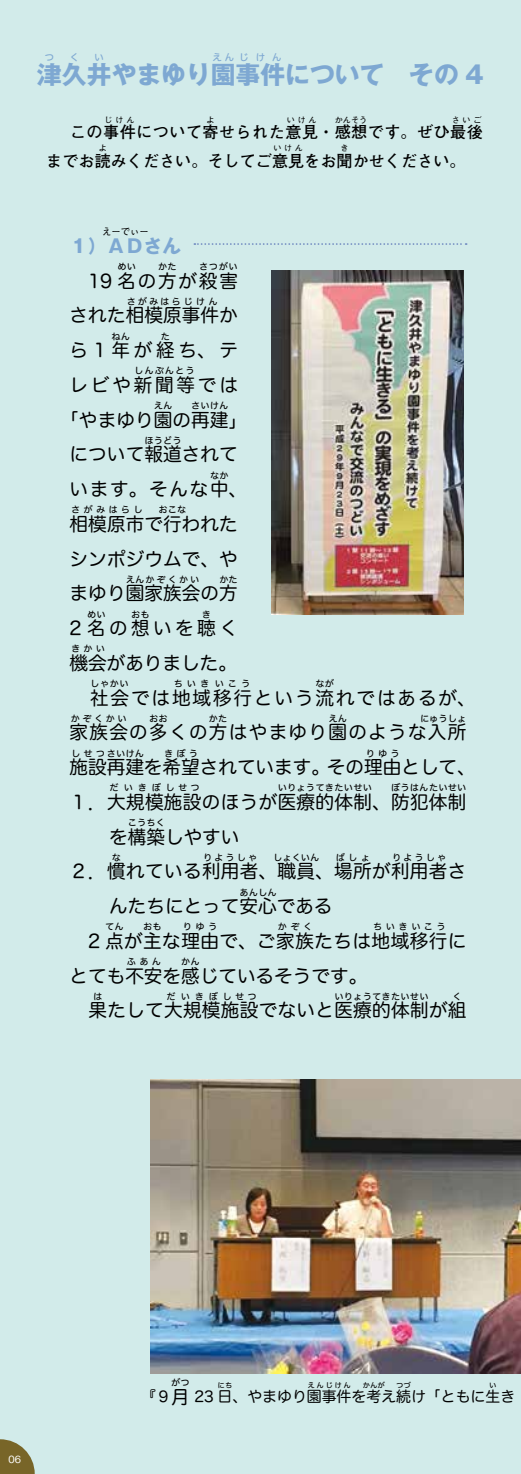
<style>
.page{position:relative;width:521px;height:1474px;background:#fff}
.page>*{position:absolute;margin:0;border:0;box-sizing:border-box;transform-origin:0 0}
.t1{font:700 24.85px "Gothic MB101 Pro";color:#7ea8d2}
.t2{font:18.55px/34.6px "Hira Maru Pro W4";letter-spacing:.015em;color:#000}
.t3{font:18.55px "Hira Maru Pro W4";letter-spacing:.07em;color:#000}
.t4{font:18.55px "Hira Maru Pro W4";letter-spacing:.1em;color:#000}
.t5{font:18.55px "Hira Maru Pro W4";letter-spacing:.095em;color:#000}
.t6{font:18.55px "Hira Maru Pro W4";letter-spacing:.15em;color:#000}
.t7{font:18.55px "Hira Maru Pro W4";letter-spacing:.185em;color:#000}
.t8{font:700 18.55px "Gothic MB101 Pro";color:#7ea8d2}
.t9{font:700 16.1px "Futo Go B101 Pro";color:#000}
.t10{font:700 16.1px "Futo Go B101 Pro";letter-spacing:.03em;color:#000}
.t11{font:14.88px "Hira Maru Pro W4";color:#000}
.t12{font:9.97px "Hira Maru Pro W4";color:#7ea8d2}
.t13{font:500 9.97px "Gothic BBB Pro";color:#fff}
.t14{font:9.28px "Hira Maru Pro W4";letter-spacing:.05em;color:#000}
.t15{font:9.28px "Hira Maru Pro W4";letter-spacing:.01em;color:#000}
.t16{font:9.28px "Hira Maru Pro W4";letter-spacing:.205em;color:#000}
.t17{font:9.28px "Hira Maru Pro W4";letter-spacing:.085em;color:#000}
.t18{font:700 9.28px "Gothic MB101 Pro";color:#000}
.t19{font:700 8.05px "Futo Go B101 Pro";letter-spacing:.35em;color:#000}
.t20{font:7.52px "Hira Maru Pro W4";letter-spacing:.1em;color:#000}
.s1{font-size:18.55px}
</style>
<div class="page">
<div style="left:0;top:0;width:521px;height:1473px;background:#d2ebea"></div>
<img style="left:150px;top:1079px;width:371px;height:294px">
<img style="left:272px;top:271px;width:191px;height:343px">
<svg style="left:194px;top:243px;width:273px;height:2px"></svg>
<svg style="left:0;top:1439px;width:35px;height:34px"></svg>
<p class="t12" style="left:45px;top:49px;width:11px">つ</p>
<p class="t12" style="left:69px;top:49px;width:11px">く</p>
<p class="t12" style="left:94px;top:49px;width:11px">い</p>
<p class="t12" style="left:212px;top:49px;width:24px">えん</p>
<p class="t12" style="left:239px;top:49px;width:44px">じけん</p>
<h1 class="t1" style="left:37px;top:54px;width:448px">津久井やまゆり園事件について　その 4</h1>
<p class="t19" style="left:105px;top:114px;width:31px">じけん</p>
<p class="t19" style="left:207px;top:114px;width:10px">よ</p>
<p class="t19" style="left:287px;top:114px;width:31px">いけん</p>
<p class="t19" style="left:335px;top:114px;width:34px">かんそう</p>
<p class="t19" style="left:452px;top:114px;width:31px">さいご</p>
<p class="t9" style="left:46px;top:148px;width:421px">までお読みください。そしてご意見をお聞かせください。</p>
<p class="t10" style="left:70px;top:119px;width:414px">この事件について寄せられた意見・感想です。ぜひ最後</p>
<p class="t19" style="left:99px;top:142px;width:10px">よ</p>
<p class="t19" style="left:273px;top:142px;width:31px">いけん</p>
<p class="t19" style="left:341px;top:142px;width:10px">き</p>
<p class="t18" style="left:102px;top:224px;width:48px">えーでぃー</p>
<p class="t5" style="left:70px;top:265px;width:170px">　19 名の方が殺害</p>
<p class="t8" style="left:70px;top:230px;width:113px">１）ＡＤさん</p>
<p class="t14" style="left:118px;top:259px;width:20px">めい</p>
<p class="t14" style="left:158px;top:259px;width:20px">かた</p>
<p class="t14" style="left:199px;top:259px;width:40px">さつがい</p>
<p class="t2" style="left:70px;top:297px;width:170px">された相模原事件か</p>
<p class="t16" style="left:127px;top:293px;width:92px">さがみはらじけん</p>
<p class="t2" style="left:70px;top:332px;width:170px">ら1年が経ち、テ</p>
<p class="t14" style="left:111px;top:328px;width:20px">ねん</p>
<p class="t14" style="left:161px;top:328px;width:11px">た</p>
<p class="t6" style="left:70px;top:369px;width:170px">レビや新聞等では</p>
<p class="t14" style="left:134px;top:363px;width:62px">しんぶんとう</p>
<p class="t2" style="left:60px;top:401px;width:188px">「やまゆり園の再建」</p>
<p class="t14" style="left:154px;top:397px;width:20px">えん</p>
<p class="t14" style="left:191px;top:397px;width:39px">さいけん</p>
<p class="t2" style="left:70px;top:436px;width:170px">について報道されて</p>
<p class="t14" style="left:144px;top:432px;width:39px">ほうどう</p>
<p class="t2" style="left:70px;top:470px;width:179px">います。そんな中、</p>
<p class="t14" style="left:210px;top:467px;width:20px">なか</p>
<p class="t2" style="left:70px;top:505px;width:170px">相模原市で行われた</p>
<p class="t14" style="left:71px;top:502px;width:73px">さがみはらし</p>
<p class="t14" style="left:158px;top:502px;width:29px">おこな</p>
<p class="t2" style="left:70px;top:540px;width:170px">シンポジウムで、やまゆり園家族会の方</p>
<p class="t16" style="left:126px;top:571px;width:75px">えんかぞくかい</p>
<p class="t14" style="left:219px;top:571px;width:20px">かた</p>
<p class="t7" style="left:70px;top:612px;width:170px">2 名の想いを聴く</p>
<p class="t14" style="left:87px;top:606px;width:20px">めい</p>
<p class="t14" style="left:131px;top:606px;width:20px">おも</p>
<p class="t14" style="left:202px;top:606px;width:11px">き</p>
<p class="t2" style="left:70px;top:644px;width:169px">機会がありました。</p>
<p class="t14" style="left:71px;top:641px;width:36px">きかい</p>
<p class="t4" style="left:90px;top:681px;width:387px">社会では地域移行という流れではあるが、</p>
<p class="t14" style="left:90px;top:675px;width:40px">しゃかい</p>
<p class="t14" style="left:174px;top:675px;width:37px">ちいき</p>
<p class="t14" style="left:215px;top:675px;width:37px">いこう</p>
<p class="t14" style="left:316px;top:675px;width:20px">なが</p>
<p class="t3" style="left:70px;top:716px;width:398px">家族会の多くの方はやまゆり園のような入所</p>
<p class="t14" style="left:71px;top:710px;width:58px">かぞくかい</p>
<p class="t14" style="left:149px;top:710px;width:20px">おお</p>
<p class="t14" style="left:209px;top:710px;width:20px">かた</p>
<p class="t14" style="left:328px;top:710px;width:20px">えん</p>
<p class="t14" style="left:420px;top:710px;width:48px">にゅうしょ</p>
<p class="t2" style="left:70px;top:748px;width:408px">施設再建を希望されています。その理由として、</p>
<p class="t17" style="left:71px;top:745px;width:74px">しせつさいけん</p>
<p class="t14" style="left:164px;top:745px;width:36px">きぼう</p>
<p class="t14" style="left:366px;top:745px;width:36px">りゆう</p>
<p class="t2" style="left:70px;top:783px;width:398px">１．大規模施設のほうが医療的体制、防犯体制</p>
<p class="t14" style="left:110px;top:779px;width:53px">だいきぼ</p>
<p class="t14" style="left:166px;top:779px;width:36px">しせつ</p>
<p class="t15" style="left:278px;top:779px;width:96px">いりょうてきたいせい</p>
<p class="t15" style="left:391px;top:779px;width:77px">ぼうはんたいせい</p>
<p class="t2" style="left:109px;top:818px;width:150px">を構築しやすい　</p>
<p class="t14" style="left:128px;top:814px;width:39px">こうちく</p>
<p class="t2" style="left:70px;top:852px;width:398px">２．慣れている利用者、職員、場所が利用者さ</p>
<p class="t14" style="left:112px;top:849px;width:11px">な</p>
<p class="t14" style="left:203px;top:849px;width:56px">りようしゃ</p>
<p class="t14" style="left:273px;top:849px;width:48px">しょくいん</p>
<p class="t14" style="left:336px;top:849px;width:36px">ばしょ</p>
<p class="t14" style="left:392px;top:849px;width:56px">りようしゃ</p>
<p class="t2" style="left:109px;top:887px;width:243px">んたちにとって安心である　</p>
<p class="t14" style="left:239px;top:884px;width:39px">あんしん</p>
<p class="t2" style="left:70px;top:922px;width:398px">　2 点が主な理由で、ご家族たちは地域移行に</p>
<p class="t14" style="left:105px;top:918px;width:20px">てん</p>
<p class="t14" style="left:143px;top:918px;width:20px">おも</p>
<p class="t14" style="left:183px;top:918px;width:36px">りゆう</p>
<p class="t14" style="left:278px;top:918px;width:36px">かぞく</p>
<p class="t14" style="left:373px;top:918px;width:74px">ちいきいこう</p>
<p class="t2" style="left:70px;top:957px;width:299px">とても不安を感じているそうです。</p>
<p class="t14" style="left:127px;top:953px;width:36px">ふあん</p>
<p class="t14" style="left:181px;top:953px;width:20px">かん</p>
<p class="t2" style="left:88px;top:991px;width:379px">果たして大規模施設でないと医療的体制が組</p>
<p class="t14" style="left:93px;top:988px;width:11px">は</p>
<p class="t14" style="left:167px;top:988px;width:53px">だいきぼ</p>
<p class="t14" style="left:222px;top:988px;width:36px">しせつ</p>
<p class="t15" style="left:334px;top:988px;width:96px">いりょうてきたいせい</p>
<p class="t14" style="left:452px;top:988px;width:11px">く</p>
<p class="t13" style="left:9px;top:1450px;width:14px">06</p>
<p class="t14" style="left:171px;top:1374px;width:20px">がつ</p>
<p class="t20" style="left:218px;top:1378px;width:16px">にち</p>
<p class="t20" style="left:308px;top:1378px;width:45px">えんじけん</p>
<p class="t20" style="left:363px;top:1378px;width:24px">かんが</p>
<p class="t20" style="left:396px;top:1378px;width:16px">つづ</p>
<p class="t20" style="left:489px;top:1378px;width:9px">い</p>
<p class="t11" style="left:141px;top:1383px;width:375px">『９<span class="s1">月</span> 23 日、やまゆり園事件を考え続け「ともに生き</p>
</div>
